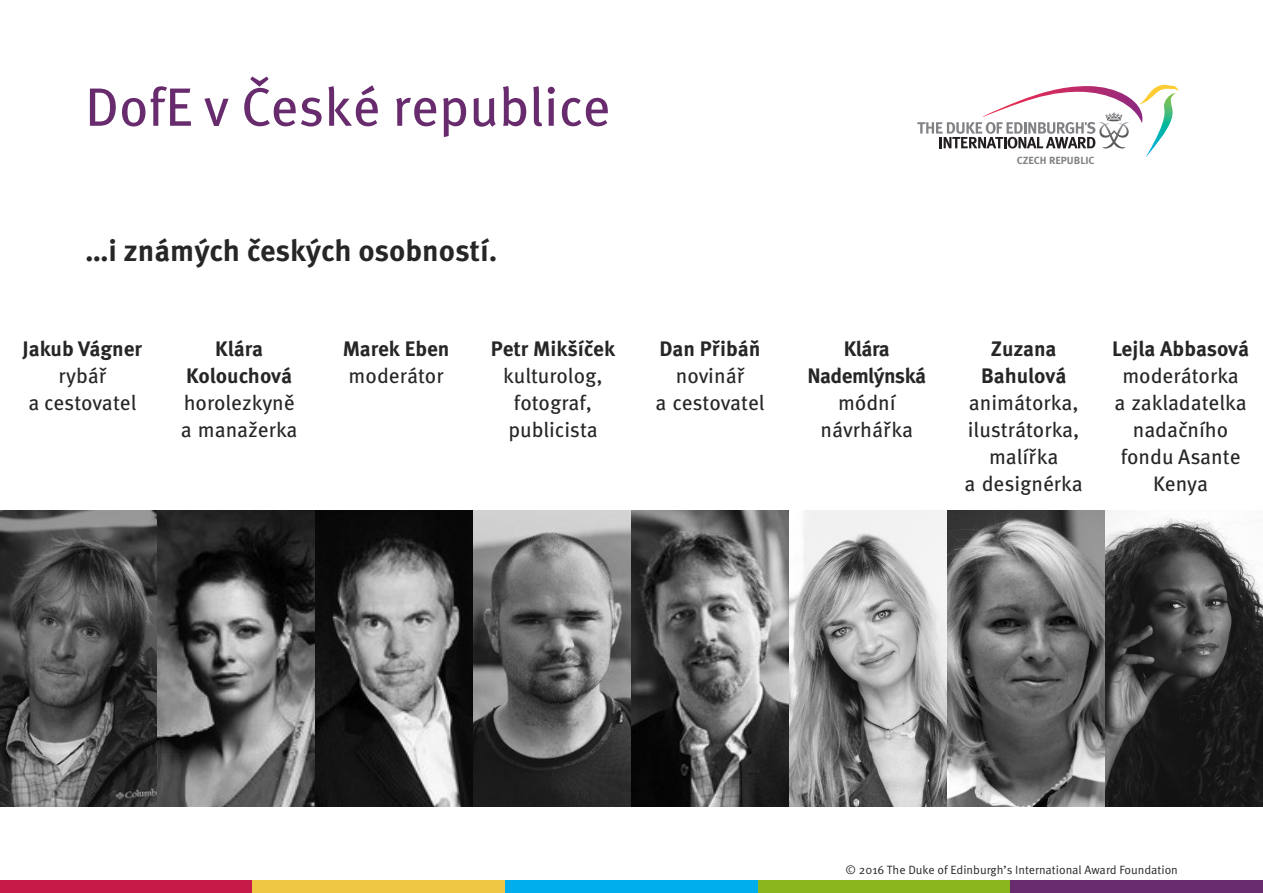
<style>
.page{position:relative;width:1263px;height:893px;background:#fff}
.page>*{position:absolute;margin:0;border:0;box-sizing:border-box;transform-origin:0 0}
.t1{font:54px "Meta Pro";color:#682b6d}
.t2{font:700 30px "Meta Pro";color:#272627}
.t3{font:21px/27px "Meta Pro";color:#272627;text-align:center}
.t4{font:700 21px/27px "Meta Pro";color:#272627;text-align:center}
.t5{font:700 21px/27px "Meta Pro";letter-spacing:-.025em;color:#272627;text-align:center}
.t6{font:12px "Meta Pro";color:#272627}
.t7{font:700 10.35px "Meta OT";color:#808285}
</style>
<div class="page">
<svg style="left:917px;top:84px;width:261px;height:72px"></svg>
<div style="left:0;top:880px;width:253px;height:13px;background:#c61a49"></div>
<div style="left:253px;top:880px;width:252px;height:13px;background:#f0c744"></div>
<div style="left:505px;top:880px;width:253px;height:13px;background:#00aded"></div>
<div style="left:758px;top:880px;width:252px;height:13px;background:#8bb61e"></div>
<div style="left:1010px;top:880px;width:253px;height:13px;background:#682b6d"></div>
<img style="left:0;top:510px;width:158px;height:297px">
<svg style="left:158px;top:510px;width:158px;height:297px;background:#5b5b5b"></svg>
<svg style="left:316px;top:510px;width:158px;height:297px;background:#505050"></svg>
<svg style="left:474px;top:510px;width:157px;height:297px;background:#6d6d6d"></svg>
<svg style="left:631px;top:510px;width:158px;height:297px;background:#5c5c5c"></svg>
<svg style="left:789px;top:510px;width:158px;height:297px"></svg>
<svg style="left:947px;top:510px;width:158px;height:297px;background:#707070"></svg>
<svg style="left:1105px;top:510px;width:158px;height:297px;background:#464646"></svg>
<h1 class="t1" style="left:85px;top:89px;width:527px">DofE v České republice</h1>
<h2 class="t2" style="left:85px;top:240px;width:414px">…i známých českých osobností.</h2>
<p class="t4" style="left:23px;top:337px;width:121px">Jakub Vágner</p>
<p class="t3" style="left:28px;top:364px;width:109px">rybář<br>a cestovatel</p>
<p class="t4" style="left:186px;top:337px;width:107px">Klára<br>Kolouchová</p>
<p class="t3" style="left:181px;top:391px;width:118px;text-align:left">horolezkyně a manažerka</p>
<p class="t4" style="left:343px;top:337px;width:108px">Marek Eben</p>
<p class="t3" style="left:349px;top:364px;width:97px">moderátor</p>
<p class="t4" style="left:491px;top:337px;width:126px">Petr Mikšíček</p>
<p class="t3" style="left:503px;top:364px;width:101px;text-align:left">kulturolog, fotograf, publicista</p>
<p class="t4" style="left:659px;top:337px;width:103px">Dan Přibáň</p>
<p class="t3" style="left:655px;top:364px;width:111px">novinář<br>a cestovatel</p>
<p class="t7" style="left:1017px;top:156px;width:80px">CZECH REPUBLIC</p>
<p class="t5" style="left:807px;top:337px;width:120px">Klára<br>Nademlýnská</p>
<p class="t3" style="left:820px;top:391px;width:94px">módní návrhářka</p>
<p class="t4" style="left:981px;top:337px;width:87px">Zuzana<br>Bahulová</p>
<p class="t3" style="left:964px;top:391px;width:120px">animátorka, ilustrátorka, malířka<br>a designérka</p>
<p class="t4" style="left:1112px;top:337px;width:139px">Lejla Abbasová</p>
<p class="t3" style="left:1114px;top:364px;width:134px">moderátorka a zakladatelka nadačního fondu Asante<br>Kenya</p>
<p class="t6" style="left:845px;top:865px;width:334px">© 2016 The Duke of Edinburgh’s International Award Foundation</p>
</div>
